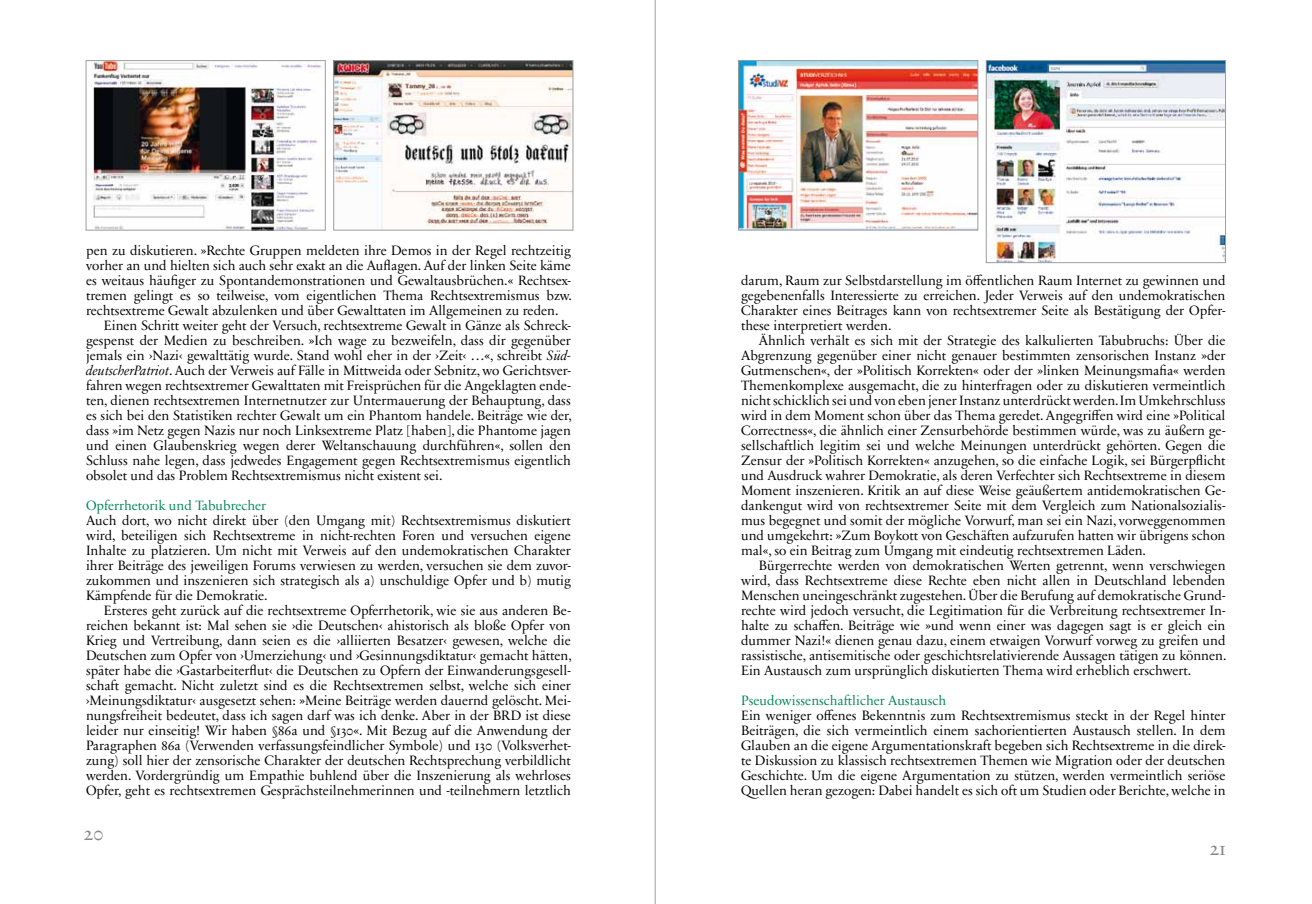
<style>
.page{position:relative;width:1312px;height:904px;background:#fff}
.page>*{position:absolute;margin:0;border:0;box-sizing:border-box;transform-origin:0 0}
.t1{font:20px "Sabon Next LT Display Os F";color:#87888a}
.t2{font:13.75px/15px "Sabon Next LT Display Os F";color:#000;text-align:justify}
.t3{font:13.75px "Sabon Next LT Display Os F";color:#085}
.s1{font-family:"Sabon Next LT Display Italic Os F"}
</style>
<div class="page">
<hr style="left:654px;top:0;width:1px;height:904px;background:#9c9e9f">
<img style="left:90px;top:62px;width:232px;height:166px">
<div style="left:86px;top:60px;width:239px;height:170px;border:1px solid #9c9e9f"></div>
<img style="left:335px;top:62px;width:236px;height:166px">
<div style="left:333px;top:60px;width:240px;height:170px;border:1px solid #9c9e9f"></div>
<img style="left:740px;top:62px;width:235px;height:166px">
<div style="left:738px;top:60px;width:239px;height:170px;border:1px solid #9c9e9f"></div>
<img style="left:987px;top:62px;width:236px;height:199px">
<div style="left:985px;top:60px;width:240px;height:203px;border:1px solid #9c9e9f"></div>
<p class="t2" style="left:86px;top:243px;width:486px">pen zu diskutieren. »Rechte Gruppen meldeten ihre Demos in der Regel rechtzeitig</p>
<p class="t2" style="left:86px;top:258px;width:486px">vorher an und hielten sich auch sehr exakt an die Auflagen. Auf der linken Seite käme</p>
<p class="t2" style="left:86px;top:273px;width:486px">es weitaus häufiger zu Spontandemonstrationen und Gewaltausbrüchen.« Rechtsex-</p>
<p class="t2" style="left:86px;top:288px;width:487px">tremen gelingt es so teilweise, vom eigentlichen Thema Rechtsextremismus bzw.</p>
<p class="t2" style="left:86px;top:303px;width:474px">rechtsextreme Gewalt abzulenken und über Gewalttaten im Allgemeinen zu reden.</p>
<p class="t2" style="left:104px;top:318px;width:468px">Einen Schritt weiter geht der Versuch, rechtsextreme Gewalt in Gänze als Schreck-</p>
<p class="t2" style="left:86px;top:333px;width:486px">gespenst der Medien zu beschreiben. »Ich wage zu bezweifeln, dass dir gegenüber</p>
<p class="t2" style="left:86px;top:348px;width:486px">jemals ein ›Nazi‹ gewalttätig wurde. Stand wohl eher in der ›Zeit‹ …«, schreibt <span class="s1">Süd-</span></p>
<p class="t2" style="left:86px;top:363px;width:486px"><span class="s1">deutscherPatriot</span>. Auch der Verweis auf Fälle in Mittweida oder Sebnitz, wo Gerichtsver-</p>
<p class="t2" style="left:86px;top:378px;width:486px">fahren wegen rechtsextremer Gewalttaten mit Freisprüchen für die Angeklagten ende-</p>
<p class="t2" style="left:86px;top:393px;width:486px">ten, dienen rechtsextremen Internetnutzer zur Untermauerung der Behauptung, dass</p>
<p class="t2" style="left:86px;top:408px;width:487px">es sich bei den Statistiken rechter Gewalt um ein Phantom handele. Beiträge wie der,</p>
<p class="t2" style="left:86px;top:423px;width:486px">dass »im Netz gegen Nazis nur noch Linksextreme Platz [haben], die Phantome jagen</p>
<p class="t2" style="left:86px;top:438px;width:486px">und einen Glaubenskrieg wegen derer Weltanschauung durchführen«, sollen den</p>
<p class="t2" style="left:86px;top:453px;width:486px">Schluss nahe legen, dass jedwedes Engagement gegen Rechtsextremismus eigentlich</p>
<p class="t2" style="left:86px;top:468px;width:358px">obsolet und das Problem Rechtsextremismus nicht existent sei.</p>
<p class="t3" style="left:86px;top:497px;width:182px">Opferrhetorik und Tabubrecher</p>
<p class="t2" style="left:86px;top:513px;width:486px">Auch dort, wo nicht direkt über (den Umgang mit) Rechtsextremismus diskutiert wird, beteiligen sich Rechtsextreme in nicht-rechten Foren und versuchen eigene Inhalte zu platzieren. Um nicht mit Verweis auf den undemokratischen Charakter ihrer Beiträge des jeweiligen Forums verwiesen zu werden, versuchen sie dem zuvor&shy;zukommen und inszenieren sich strategisch als a) unschuldige Opfer und b) mutig Kämpfende für die Demokratie.</p>
<p class="t2" style="left:86px;top:603px;width:487px;text-indent:18px">Ersteres geht zurück auf die rechtsextreme Opferrhetorik, wie sie aus anderen Be&shy;reichen bekannt ist: Mal sehen sie ›die Deutschen‹ ahistorisch als bloße Opfer von Krieg und Vertreibung, dann seien es die ›alliierten Besatzer‹ gewesen, welche die Deutschen zum Opfer von ›Umerziehung‹ und ›Gesinnungsdiktatur‹ gemacht hätten, später habe die ›Gastarbeiterflut‹ die Deutschen zu Opfern der Einwanderungsgesell&shy;schaft gemacht. Nicht zuletzt sind es die Rechtsextremen selbst, welche sich einer ›Meinungsdiktatur‹ ausgesetzt sehen: »Meine Beiträge werden dauernd gelöscht. Mei&shy;nungsfreiheit bedeutet, dass ich sagen darf was ich denke. Aber in der BRD ist diese leider nur einseitig! Wir haben §86a und §130«. Mit Bezug auf die Anwendung der Paragraphen 86a (Verwenden verfassungsfeindlicher Symbole) und 130 (Volksverhet&shy;zung) soll hier der zensorische Charakter der deutschen Rechtsprechung verbildlicht werden. Vordergründig um Empathie buhlend über die Inszenierung als wehrloses Opfer, geht es rechtsextremen Gesprächsteilnehmerinnen und -teilnehmern letztlich</p>
<h1 class="t1" style="left:84px;top:822px;width:21px">20</h1>
<p class="t2" style="left:741px;top:273px;width:486px">darum, Raum zur Selbstdarstellung im öffentlichen Raum Internet zu gewinnen und gegebenenfalls Interessierte zu erreichen. Jeder Verweis auf den undemokratischen Charakter eines Beitrages kann von rechtsextremer Seite als Bestätigung der Opfer&shy;these interpretiert werden.</p>
<p class="t2" style="left:741px;top:333px;width:486px;text-indent:18px">Ähnlich verhält es sich mit der Strategie des kalkulierten Tabubruchs: Über die Abgrenzung gegenüber einer nicht genauer bestimmten zensorischen Instanz »der Gutmenschen«, der »Politisch Korrekten« oder der »linken Meinungsmafia« werden Themenkomplexe ausgemacht, die zu hinterfragen oder zu diskutieren vermeintlich nicht schicklich sei und von eben jener Instanz unterdrückt werden. Im Umkehrschluss wird in dem Moment schon über das Thema geredet. Angegriffen wird eine »Political Correctness«, die ähnlich einer Zensurbehörde bestimmen würde, was zu äußern ge&shy;sellschaftlich legitim sei und welche Meinungen unterdrückt gehörten. Gegen die Zensur der »Politisch Korrekten« anzugehen, so die einfache Logik, sei Bürgerpflicht und Ausdruck wahrer Demokratie, als deren Verfechter sich Rechtsextreme in diesem Moment inszenieren. Kritik an auf diese Weise geäußertem antidemokratischen Ge&shy;dankengut wird von rechtsextremer Seite mit dem Vergleich zum Nationalsozialis&shy;mus begegnet und somit der mögliche Vorwurf, man sei ein Nazi, vorweggenommen und umgekehrt: »Zum Boykott von Geschäften aufzurufen hatten wir übrigens schon mal«, so ein Beitrag zum Umgang mit eindeutig rechtsextremen Läden.</p>
<p class="t2" style="left:741px;top:558px;width:487px;text-indent:18px">Bürgerrechte werden von demokratischen Werten getrennt, wenn verschwiegen wird, dass Rechtsextreme diese Rechte eben nicht allen in Deutschland lebenden Menschen uneingeschränkt zugestehen. Über die Berufung auf demokratische Grund&shy;rechte wird jedoch versucht, die Legitimation für die Verbreitung rechtsextremer In&shy;halte zu schaffen. Beiträge wie »und wenn einer was dagegen sagt is er gleich ein dummer Nazi!« dienen genau dazu, einem etwaigen Vorwurf vorweg zu greifen und rassistische, antisemitische oder geschichtsrelativierende Aussagen tätigen zu können.<br>Ein Austausch zum ursprünglich diskutierten Thema wird erheblich erschwert.</p>
<p class="t3" style="left:741px;top:692px;width:207px">Pseudowissenschaftlicher Austausch</p>
<p class="t2" style="left:741px;top:708px;width:486px">Ein weniger offenes Bekenntnis zum Rechtsextremismus steckt in der Regel hinter Beiträgen, die sich vermeintlich einem sachorientierten Austausch stellen. In dem Glauben an die eigene Argumentationskraft begeben sich Rechtsextreme in die direk&shy;te Diskussion zu klassisch rechtsextremen Themen wie Migration oder der deutschen Geschichte. Um die eigene Argumentation zu stützen, werden vermeintlich seriöse Quellen heran gezogen: Dabei handelt es sich oft um Studien oder Berichte, welche in</p>
<h1 class="t1" style="left:1209px;top:837px;width:17px">21</h1>
</div>
